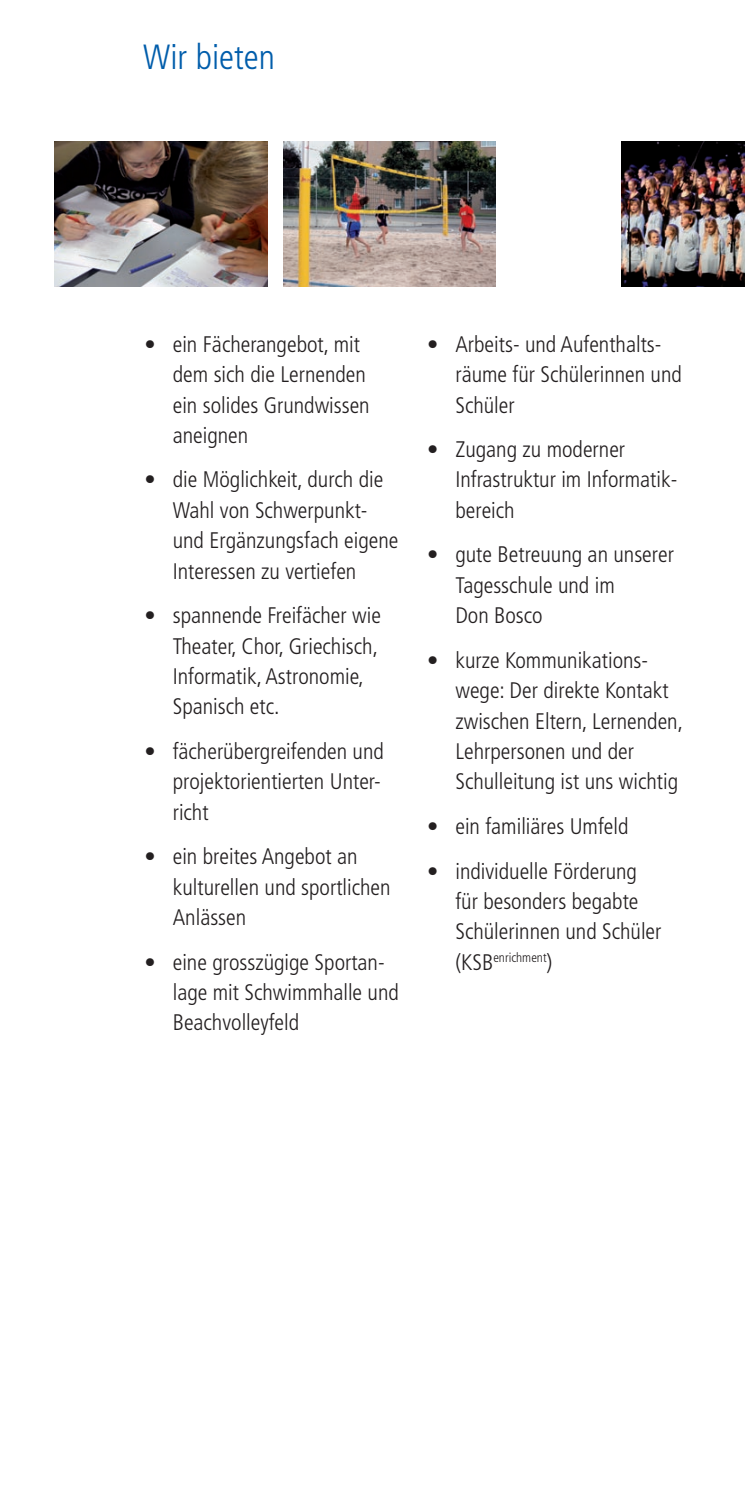
<style>
.page{position:relative;width:745px;height:1489px;background:#fff}
.page>*{position:absolute;margin:0;border:0;box-sizing:border-box;transform-origin:0 0}
.t1{font:300 condensed 35px "Frutiger";color:#015dab}
.t2{font:300 condensed 22.5px/30.5px "Frutiger";color:#231f20}
.t3{font:300 condensed 13px "Frutiger";color:#231f20}
.s1{font-size:22.5px}
</style>
<div class="page">
<img style="left:283px;top:142px;width:212px;height:145px">
<img style="left:621px;top:142px;width:123px;height:145px">
<img style="left:55px;top:142px;width:212px;height:145px">
<h1 class="t1" style="left:143px;top:37px;width:133px">Wir bieten</h1>
<p class="t2" style="left:173px;top:329px;width:198px;text-indent:-28px">• ein Fächerangebot, mit dem sich die Lernenden ein solides Grundwissen aneignen</p>
<p class="t2" style="left:173px;top:464px;width:227px;text-indent:-28px">• die Möglichkeit, durch die<br>Wahl von Schwerpunkt&shy;und Ergänzungsfach eigene<br>Interessen zu vertiefen</p>
<p class="t2" style="left:173px;top:600px;width:209px;text-indent:-28px">• spannende Freifächer wie<br>Theater, Chor, Griechisch,<br>Informatik, Astronomie,<br>Spanisch etc.</p>
<p class="t2" style="left:173px;top:736px;width:212px;text-indent:-28px">• fächerübergreifenden und projektorientierten Unter&shy;richt</p>
<p class="t2" style="left:173px;top:841px;width:219px;text-indent:-28px">• ein breites Angebot an kulturellen und sportlichen<br>Anlässen</p>
<p class="t2" style="left:173px;top:946px;width:227px;text-indent:-28px">• eine grosszügige Sportan&shy;lage mit Schwimmhalle und<br>Beachvolleyfeld</p>
<p class="t2" style="left:455px;top:329px;width:228px;text-indent:-28px">• Arbeits- und Aufenthalts&shy;räume für Schülerinnen und<br>Schüler</p>
<p class="t2" style="left:455px;top:434px;width:223px;text-indent:-28px">• Zugang zu moderner<br>Infrastruktur im Informatik&shy;bereich</p>
<p class="t2" style="left:455px;top:540px;width:220px;text-indent:-28px">• gute Betreuung an unserer<br>Tagesschule und im<br>Don Bosco</p>
<p class="t2" style="left:455px;top:645px;width:229px;text-indent:-28px">• kurze Kommunikations&shy;wege: Der direkte Kontakt zwischen Eltern, Lernenden,<br>Lehrpersonen und der<br>Schulleitung ist uns wichtig</p>
<p class="t2" style="left:427px;top:811px;width:203px">• ein familiäres Umfeld</p>
<p class="t2" style="left:455px;top:855px;width:207px;text-indent:-28px">• individuelle Förderung für besonders begabte<br>Schülerinnen und Schüler</p>
<p class="t3" style="left:455px;top:950px;width:98px"><span class="s1">(KSB</span>enrichment<span class="s1">)</span></p>
</div>
